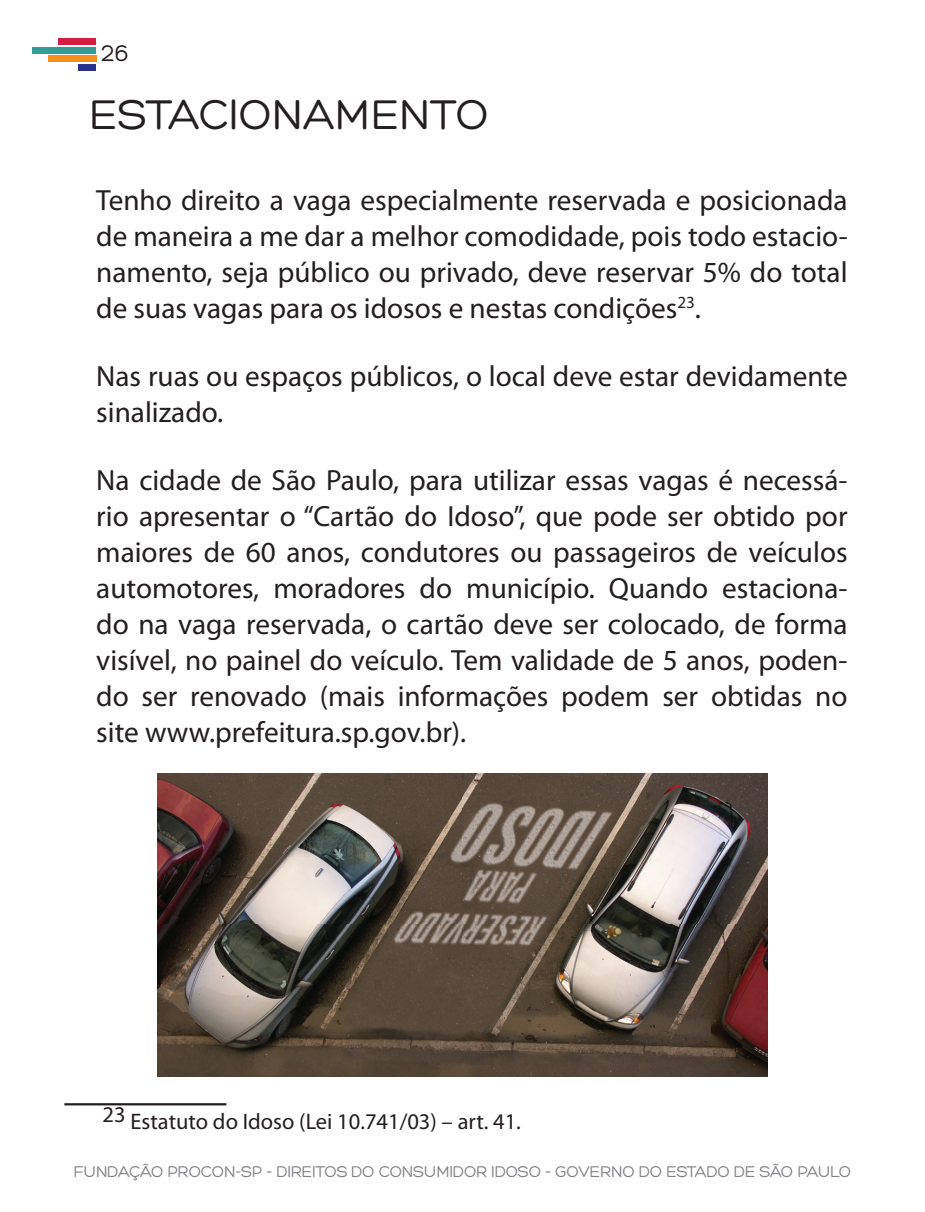
<style>
.page{position:relative;width:925px;height:1212px;background:#fff}
.page>*{position:absolute;margin:0;border:0;box-sizing:border-box;transform-origin:0 0}
.t1{font:45px "Hero";color:#231f20}
.t2{font:29.25px/36px "Myriad Pro";color:#231f20;text-align:justify}
.t3{font:24.75px "Hero";color:#231f20}
.t4{font:22.5px "Myriad Pro";color:#231f20}
.t5{font:16.88px "Hero";letter-spacing:-.02em;color:#808285}
</style>
<div class="page">
<div style="left:79px;top:64px;width:17px;height:6px;background:#29328c"></div>
<div style="left:48px;top:56px;width:48px;height:6px;background:#f4911d"></div>
<div style="left:33px;top:47px;width:63px;height:6px;background:#339c97"></div>
<div style="left:58px;top:39px;width:38px;height:6px;background:#d41d42"></div>
<hr style="left:64px;top:1103px;width:162px;height:2px;background:#231f20">
<img style="left:157px;top:773px;width:611px;height:303px">
<p class="t3" style="left:101px;top:41px;width:30px">26</p>
<h1 class="t1" style="left:89px;top:92px;width:402px">ESTACIONAMENTO</h1>
<p class="t2" style="left:96px;top:182px;width:753px">tenho direito a vaga especialmente reservada e posicionada de maneira a me dar a melhor comodidade, pois todo estacio&shy;namento, seja público ou privado, deve reservar 5% do total de suas vagas para os idosos e nestas condições<sup>23</sup>.</p>
<p class="t2" style="left:96px;top:358px;width:753px">Nas ruas ou espaços públicos, o local deve estar devidamente sinalizado.</p>
<p class="t2" style="left:96px;top:462px;width:753px">Na cidade de São Paulo, para utilizar essas vagas é necessá&shy;rio apresentar o “Cartão do Idoso”, que pode ser obtido por maiores de 60 anos, condutores ou passageiros de veículos automotores, moradores do município. quando estaciona&shy;do na vaga reservada, o cartão deve ser colocado, de forma visível, no painel do veículo. tem validade de 5 anos, poden&shy;do ser renovado (mais informações podem ser obtidas no site www.prefeitura.sp.gov.br).</p>
<p class="t4" style="left:103px;top:1107px;width:420px">23 Estatuto do Idoso (Lei 10.741/03) – art. 41.</p>
<p class="t5" style="left:73px;top:1163px;width:779px">FUNDAÇÃO PROCON-SP - DIREITOS DO CONSUMIDOR IDOSO - GOVERNO DO ESTADO DE SÃO PAULO</p>
</div>
